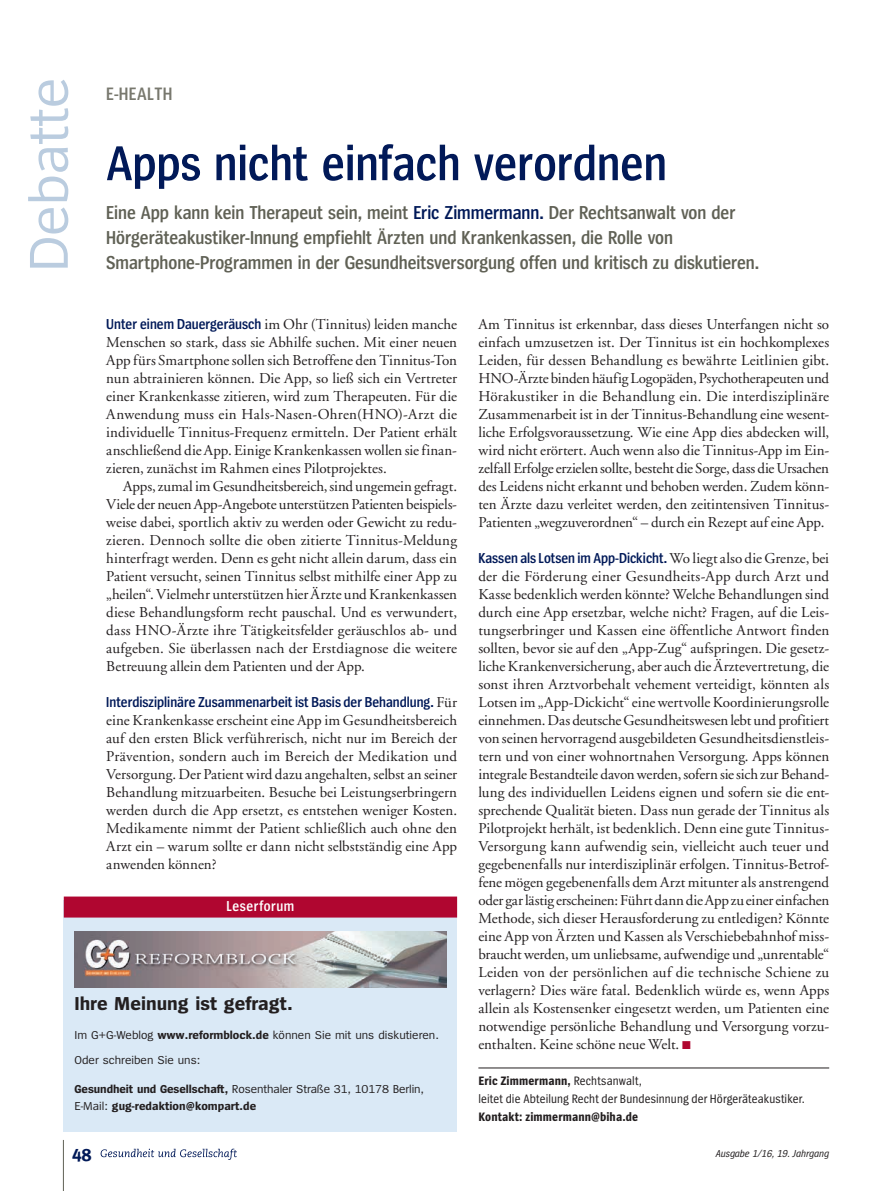
<style>
.page{position:relative;width:893px;height:1191px;background:#fff}
.page>*{position:absolute;margin:0;border:0;box-sizing:border-box;transform-origin:0 0}
.t1{font:57px "Spiegel";color:#baccdf}
.Deb-Head{font:600 51px "Spiegel Cd";color:#011958}
.Vorspann{font:600 19.5px/24.8px "Spiegel Cd";letter-spacing:-.005em;color:#606155}
.t2{font:700 19.5px "Spiegel";color:#231f20}
.Deb-Dachzeile{font:600 18.75px "Spiegel Cd";letter-spacing:.025em;color:#78786e}
.Deb-Fließ_oE{font:15px/18px "GG Garamond";letter-spacing:-.005em;color:#231f20;text-align:justify}
.Deb-Fließ_mE{font:15px/18px "GG Garamond";color:#231f20;text-align:justify}
.t3{font:600 15px "Spiegel Cd";letter-spacing:.035em;color:#fff}
.allg-Autorenzeile{font:12.75px/18px "Spiegel Cd";letter-spacing:.01em;color:#231f20}
.t4{font:700 12px/16.5px "Spiegel";color:#231f20}
.t5{font:12px "Spiegel";color:#231f20}
.t6{font:italic 10.5px "Spiegel Cd";color:#231f20}
.s1{color:#011958}
.s2{font-family:"Spiegel Cd";font-weight:600;color:#011958}
.s3{font-weight:700}
.s4{font-weight:400}
.s5{color:#b00630}
</style>
<div class="page">
<hr style="left:63px;top:1140px;width:1px;height:51px;background:#606155">
<svg style="left:101px;top:1148px;width:136px;height:11px"></svg>
<hr style="left:478px;top:1067px;width:351px;height:1px;background:#231f20">
<div style="left:64px;top:899px;width:393px;height:232px;background:#dae9f6"></div>
<div style="left:64px;top:896px;width:393px;height:21px;background:#b00630"></div>
<img style="left:74px;top:931px;width:373px;height:56px">
<p class="t1" style="left:20px;top:272px;width:196px;rotate:-90deg">Debatte</p>
<p class="Deb-Dachzeile" style="left:106px;top:84px;width:68px">E-HEALTH</p>
<p class="Deb-Head" style="left:106px;top:138px;width:562px">Apps nicht einfach verordnen</p>
<p class="Vorspann" style="left:106px;top:201px;width:631px">Eine App kann kein Therapeut sein, meint <span class="s1">Eric Zimmermann.</span> Der Rechtsanwalt von der<br>Hörgeräteakustiker-Innung empfiehlt Ärzten und Krankenkassen, die Rolle von</p>
<p class="Vorspann" style="left:106px;top:250px;width:654px">Smartphone-Programmen in der Gesundheitsversorgung offen und kritisch zu diskutieren.</p>
<p class="Deb-Fließ_oE" style="left:106px;top:315px;width:352px"><span class="s2">Unter einem Dauergeräusch</span> im Ohr (Tinnitus) leiden manche Menschen so stark, dass sie Abhilfe suchen. Mit einer neuen App fürs Smartphone sollen sich Betroffene den Tinnitus-Ton nun abtrainieren können. Die App, so ließ sich ein Vertreter einer Krankenkasse zitieren, wird zum Therapeuten. Für die Anwendung muss ein Hals-Nasen-Ohren(HNO)-Arzt die individuelle Tinnitus-Frequenz ermitteln. Der Patient erhält anschließend die App. Einige Krankenkassen wollen sie finan&shy;zieren, zunächst im Rahmen eines Pilotprojektes.</p>
<p class="Deb-Fließ_mE" style="left:106px;top:477px;width:352px;text-indent:17px">Apps, zumal im Gesundheitsbereich, sind ungemein gefragt.<br>Viele der neuen App-Angebote unterstützen Patienten beispiels&shy;weise dabei, sportlich aktiv zu werden oder Gewicht zu redu&shy;zieren. Dennoch sollte die oben zitierte Tinnitus-Meldung hinterfragt werden. Denn es geht nicht allein darum, dass ein Patient versucht, seinen Tinnitus selbst mithilfe einer App zu „heilen“. Vielmehr unterstützen hier Ärzte und Krankenkassen diese Behandlungsform recht pauschal. Und es verwundert, dass HNO-Ärzte ihre Tätigkeitsfelder geräuschlos ab- und aufgeben. Sie überlassen nach der Erstdiagnose die weitere Betreuung allein dem Patienten und der App.</p>
<p class="Deb-Fließ_oE" style="left:106px;top:693px;width:352px"><span class="s2">Interdisziplinäre Zusammenarbeit ist Basis der Behandlung.</span> Für eine Krankenkasse erscheint eine App im Gesundheitsbereich auf den ersten Blick verführerisch, nicht nur im Bereich der Prävention, sondern auch im Bereich der Medikation und Versorgung. Der Patient wird dazu angehalten, selbst an seiner Behandlung mitzuarbeiten. Besuche bei Leistungserbringern werden durch die App ersetzt, es entstehen weniger Kosten.<br>Medikamente nimmt der Patient schließlich auch ohne den Arzt ein – warum sollte er dann nicht selbstständig eine App anwenden können?</p>
<p class="t3" style="left:227px;top:898px;width:69px">Leserforum</p>
<p class="t2" style="left:74px;top:994px;width:220px">Ihre Meinung ist gefragt.</p>
<p class="t5" style="left:74px;top:1028px;width:366px">Im G+G-Weblog <span class="s3">www.reformblock.de</span> können Sie mit uns diskutieren.</p>
<p class="t5" style="left:74px;top:1054px;width:127px">Oder schreiben Sie uns:</p>
<p class="t4" style="left:74px;top:1081px;width:351px">Gesundheit und Gesellschaft, <span class="s4">Rosenthaler Straße 31, 10178 Berlin,<br>E-Mail:</span> gug-redaktion@kompart.de</p>
<p class="Deb-Fließ_oE" style="left:478px;top:315px;width:352px">Am Tinnitus ist erkennbar, dass dieses Unterfangen nicht so einfach umzusetzen ist. Der Tinnitus ist ein hochkomplexes Leiden, für dessen Behandlung es bewährte Leitlinien gibt.<br>HNO-Ärzte binden häufig Logopäden, Psychotherapeuten und Hörakustiker in die Behandlung ein. Die interdisziplinäre Zusammenarbeit ist in der Tinnitus-Behandlung eine wesent&shy;liche Erfolgsvoraussetzung. Wie eine App dies abdecken will, wird nicht erörtert. Auch wenn also die Tinnitus-App im Ein&shy;zelfall Erfolge erzielen sollte, besteht die Sorge, dass die Ursachen des Leidens nicht erkannt und behoben werden. Zudem könn&shy;ten Ärzte dazu verleitet werden, den zeitintensiven Tinnitus-Patienten „wegzuverordnen“ – durch ein Rezept auf eine App.</p>
<p class="Deb-Fließ_oE" style="left:478px;top:549px;width:352px"><span class="s2">Kassen als Lotsen im App-Dickicht.</span> Wo liegt also die Grenze, bei der die Förderung einer Gesundheits-App durch Arzt und Kasse bedenklich werden könnte? Welche Behandlungen sind durch eine App ersetzbar, welche nicht? Fragen, auf die Leis&shy;tungserbringer und Kassen eine öffentliche Antwort finden sollten, bevor sie auf den „App-Zug“ aufspringen. Die gesetz&shy;liche Krankenversicherung, aber auch die Ärztevertretung, die sonst ihren Arztvorbehalt vehement verteidigt, könnten als Lotsen im „App-Dickicht“ eine wertvolle Koordinierungsrolle einnehmen. Das deutsche Gesundheitswesen lebt und profitiert von seinen hervorragend ausgebildeten Gesundheitsdienstleis&shy;tern und von einer wohnortnahen Versorgung. Apps können integrale Bestandteile davon werden, sofern sie sich zur Behand&shy;lung des individuellen Leidens eignen und sofern sie die ent&shy;sprechende Qualität bieten. Dass nun gerade der Tinnitus als Pilotprojekt herhält, ist bedenklich. Denn eine gute Tinnitus-Versorgung kann aufwendig sein, vielleicht auch teuer und gegebenenfalls nur interdisziplinär erfolgen. Tinnitus-Betrof&shy;fene mögen gegebenenfalls dem Arzt mitunter als anstrengend oder gar lästig erscheinen: Führt dann die App zu einer einfachen Methode, sich dieser Herausforderung zu entledigen? Könnte eine App von Ärzten und Kassen als Verschiebebahnhof miss&shy;braucht werden, um unliebsame, aufwendige und „unrentable“ Leiden von der persönlichen auf die technische Schiene zu verlagern? Dies wäre fatal. Bedenklich würde es, wenn Apps allein als Kostensenker eingesetzt werden, um Patienten eine notwendige persönliche Behandlung und Versorgung vorzu&shy;enthalten. Keine schöne neue Welt. <span class="s5">√</span></p>
<p class="allg-Autorenzeile" style="left:478px;top:1072px;width:328px"><span class="s3">Eric Zimmermann,</span> Rechtsanwalt,<br>leitet die Abteilung Recht der Bundesinnung der Hörgeräteakustiker.<br><span class="s3">Kontakt: zimmermann@biha.de</span></p>
<p class="t6" style="left:716px;top:1148px;width:115px">Ausgabe 1/16, 19. Jahrgang</p>
</div>
